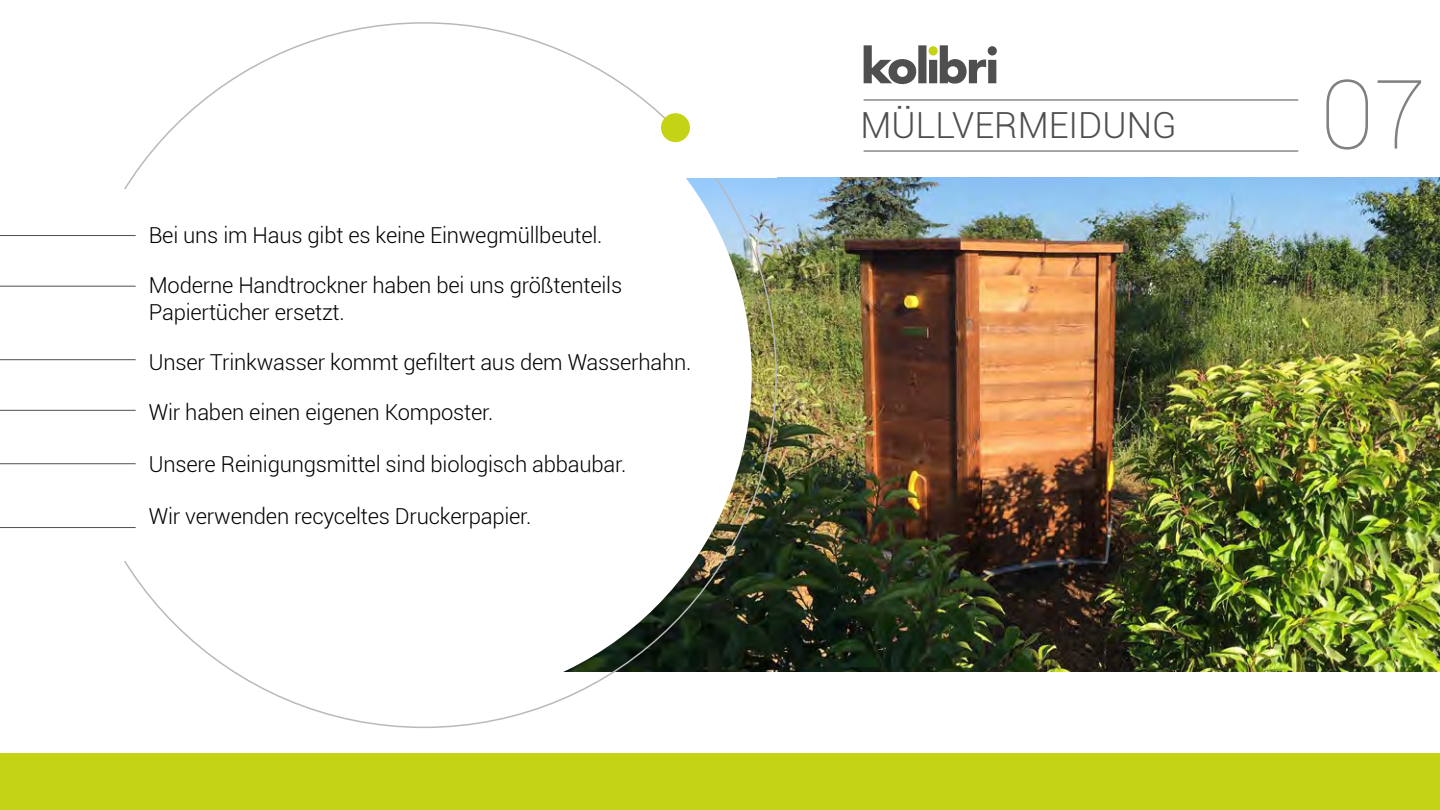
<style>
.page{position:relative;width:1440px;height:810px;background:#fff}
.page>*{position:absolute;margin:0;border:0;box-sizing:border-box;transform-origin:0 0}
.t1{font:100 96px "Roboto";color:#808080}
.t2{font:300 36px "Roboto";color:#504f4f}
.t3{font:300 22px/26.4px "Roboto";letter-spacing:-.01em;color:#000}
</style>
<div class="page">
<img style="left:564px;top:178px;width:876px;height:494px">
<div style="left:96px;top:47px;width:656px;height:656px;background:#fff;border-radius:50%"></div>
<div style="left:0;top:753px;width:1440px;height:57px;background:#c5d315"></div>
<hr style="left:864px;top:99px;width:434px;height:1px;background:#504f4f">
<hr style="left:864px;top:151px;width:434px;height:1px;background:#504f4f">
<svg style="left:864px;top:45px;width:133px;height:39px"></svg>
<div style="left:661px;top:113px;width:29px;height:29px;background:#c5d315;border-radius:50%"></div>
<hr style="left:0;top:235px;width:136px;height:1px;background:#504f4f">
<hr style="left:0;top:286px;width:136px;height:1px;background:#504f4f">
<hr style="left:0;top:359px;width:136px;height:1px;background:#504f4f">
<hr style="left:0;top:410px;width:136px;height:1px;background:#504f4f">
<hr style="left:0;top:463px;width:136px;height:1px;background:#504f4f">
<hr style="left:0;top:527px;width:136px;height:1px;background:#504f4f">
<p class="t3" style="left:149px;top:221px;width:455px">Bei uns im Haus gibt es keine Einwegmüllbeutel.</p>
<p class="t3" style="left:149px;top:271px;width:475px">Moderne Handtrockner haben bei uns größtenteils<br>Papiertücher ersetzt.</p>
<p class="t3" style="left:149px;top:348px;width:544px">Unser Trinkwasser kommt gefiltert aus dem Wasserhahn.</p>
<p class="t3" style="left:149px;top:398px;width:346px">Wir haben einen eigenen Komposter.</p>
<p class="t3" style="left:149px;top:450px;width:479px">Unsere Reinigungsmittel sind biologisch abbaubar.</p>
<p class="t3" style="left:149px;top:502px;width:384px">Wir verwenden recyceltes Druckerpapier.</p>
<h2 class="t2" style="left:861px;top:101px;width:318px">MÜLLVERMEIDUNG</h2>
<h1 class="t1" style="left:1321px;top:48px;width:107px">07</h1>
</div>
